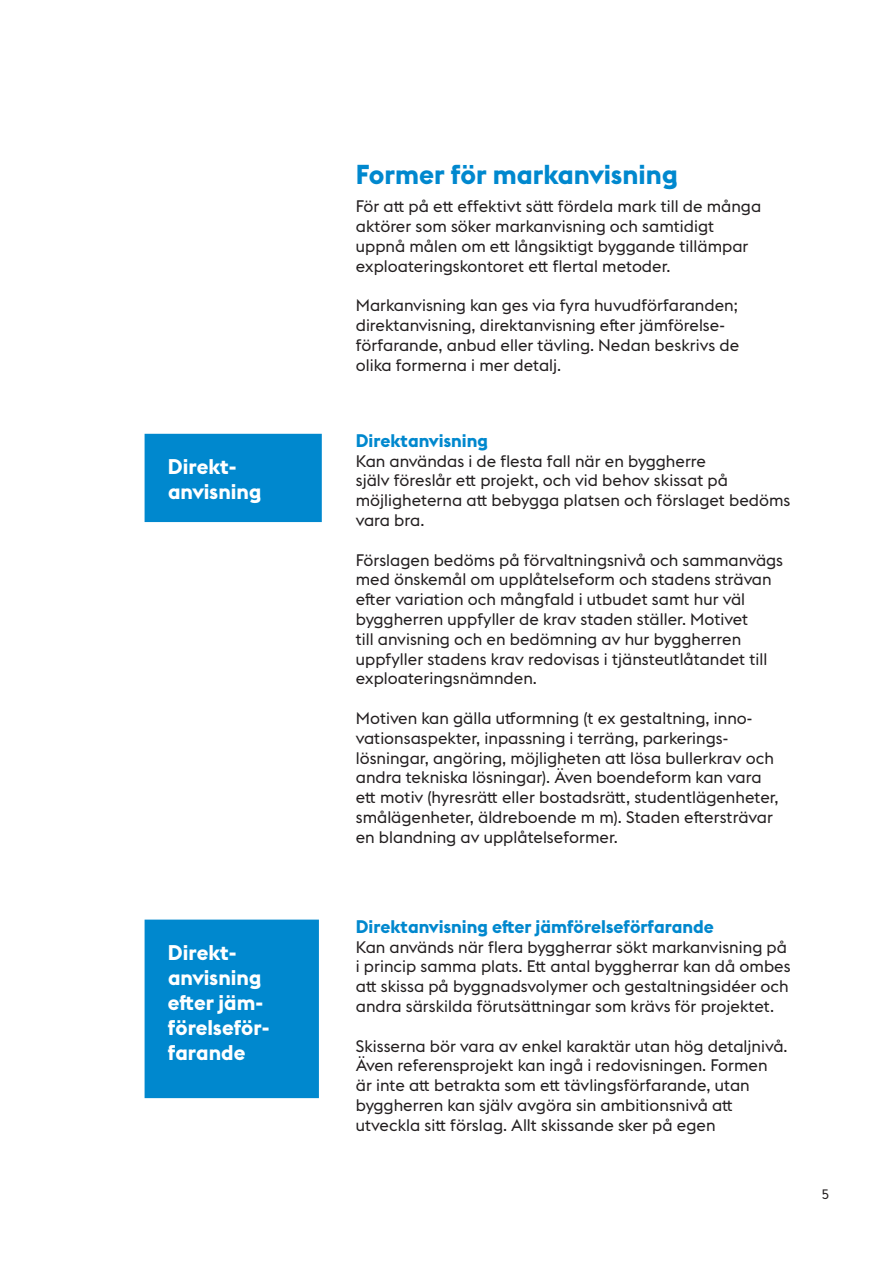
<style>
.page{position:relative;width:893px;height:1263px;background:#fff}
.page>*{position:absolute;margin:0;border:0;box-sizing:border-box;transform-origin:0 0}
.t1{font:700 27px "Stockholm Type";color:#0088ce}
.t2{font:700 21px/25.2px "Stockholm Type";color:#fff}
.t3{font:700 18px "Stockholm Type";color:#0088ce}
.t4{font:16.5px/19.8px "Stockholm Type";color:#231f20}
.t5{font:13.5px "Stockholm Type";color:#231f20}
</style>
<div class="page">
<div style="left:145px;top:434px;width:176px;height:87px;background:#0088ce"></div>
<div style="left:145px;top:434px;width:177px;height:88px;border:2px solid #0088ce"></div>
<div style="left:145px;top:920px;width:173px;height:177px;background:#0088ce"></div>
<div style="left:145px;top:919px;width:174px;height:179px;border:2px solid #0088ce"></div>
<p class="t2" style="left:168px;top:453px;width:95px">Direkt&shy;anvisning</p>
<p class="t2" style="left:168px;top:938px;width:103px">Direkt&shy;anvisning efter jäm&shy;förelseför&shy;farande</p>
<h1 class="t1" style="left:356px;top:155px;width:323px">Former för markanvisning</h1>
<p class="t4" style="left:356px;top:196px;width:407px">För att på ett effektivt sätt fördela mark till de många aktörer som söker markanvisning och samtidigt uppnå målen om ett långsiktigt byggande tillämpar exploateringskontoret ett flertal metoder.</p>
<p class="t4" style="left:356px;top:295px;width:385px">Markanvisning kan ges via fyra huvudförfaranden; direktanvisning, direktanvisning efter jämförelse&shy;förfarande, anbud eller tävling. Nedan beskrivs de olika formerna i mer detalj.</p>
<p class="t3" style="left:356px;top:428px;width:134px">Direktanvisning</p>
<p class="t4" style="left:356px;top:450px;width:436px">Kan användas i de flesta fall när en byggherre<br>själv föreslår ett projekt, och vid behov skissat på möjligheterna att bebygga platsen och förslaget bedöms vara bra.</p>
<p class="t4" style="left:356px;top:549px;width:429px">Förslagen bedöms på förvaltningsnivå och sammanvägs med önskemål om upplåtelseform och stadens strävan efter variation och mångfald i utbudet samt hur väl byggherren uppfyller de krav staden ställer. Motivet<br>till anvisning och en bedömning av hur byggherren uppfyller stadens krav redovisas i tjänsteutlåtandet till exploateringsnämnden.</p>
<p class="t4" style="left:356px;top:707px;width:424px">Motiven kan gälla utformning (t ex gestaltning, inno&shy;vationsaspekter, inpassning i terräng, parkerings&shy;lösningar, angöring, möjligheten att lösa bullerkrav och andra tekniska lösningar). Även boendeform kan vara ett motiv (hyresrätt eller bostadsrätt, studentlägenheter, smålägenheter, äldreboende m m). Staden eftersträvar en blandning av upplåtelseformer.</p>
<p class="t3" style="left:356px;top:914px;width:360px">Direktanvisning efter jämförelseförfarande</p>
<p class="t4" style="left:356px;top:936px;width:436px">Kan används när flera byggherrar sökt markanvisning på i princip samma plats. Ett antal byggherrar kan då ombes att skissa på byggnadsvolymer och gestaltningsidéer och andra särskilda förutsättningar som krävs för projektet.</p>
<p class="t4" style="left:356px;top:1035px;width:433px">Skisserna bör vara av enkel karaktär utan hög detaljnivå.<br>Även referensprojekt kan ingå i redovisningen. Formen är inte att betrakta som ett tävlingsförfarande, utan byggherren kan själv avgöra sin ambitionsnivå att utveckla sitt förslag. Allt skissande sker på egen</p>
<p class="t5" style="left:822px;top:1185px;width:9px">5</p>
</div>
